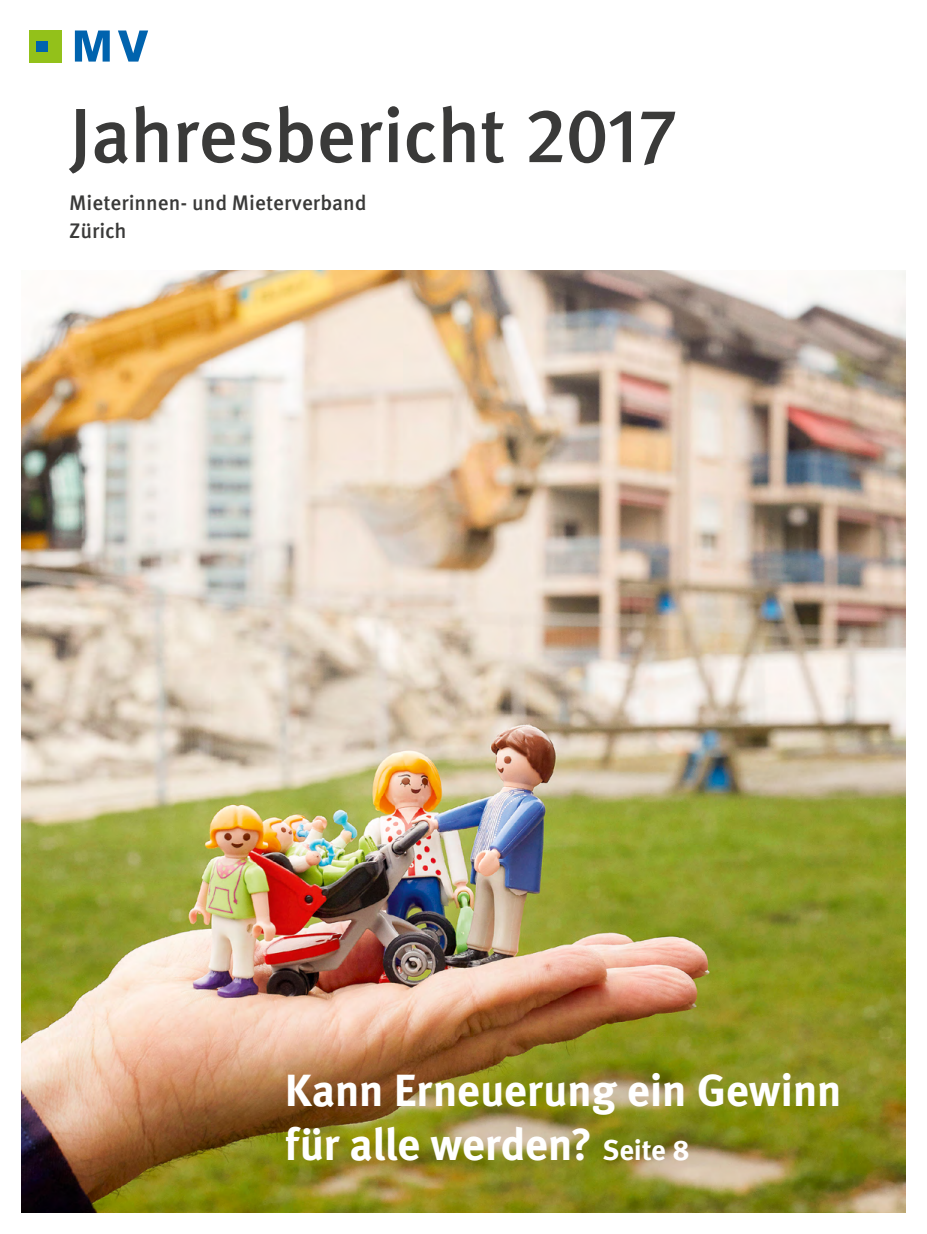
<style>
.page{position:relative;width:927px;height:1234px;background:#fff}
.page>*{position:absolute;margin:0;border:0;box-sizing:border-box;transform-origin:0 0}
.t1{font:500 76.65px "Meta OT";letter-spacing:-.015em;color:#3a3a39}
.t2{font:700 45px/54px "Meta OT";letter-spacing:-.01em;color:#fff}
.t3{font:500 21px/28.5px "Meta OT";color:#3a3a39}
.s1{font-size:28.5px}
</style>
<div class="page">
<img style="left:21px;top:270px;width:885px;height:942px">
<svg style="left:75px;top:30px;width:35px;height:32px"></svg>
<svg style="left:118px;top:30px;width:30px;height:32px"></svg>
<div style="left:29px;top:30px;width:32px;height:32px;background:#93c11a"></div>
<div style="left:36px;top:41px;width:11px;height:10px;background:#0063ae"></div>
<h1 class="t1" style="left:69px;top:88px;width:610px">Jahresbericht 2017</h1>
<p class="t3" style="left:69px;top:188px;width:299px">Mieterinnen- und Mieterverband<br>Zürich</p>
<p class="t2" style="left:285px;top:1063px;width:558px">Kann Erneuerung ein Gewinn für alle werden? <span class="s1">Seite 8</span></p>
</div>
